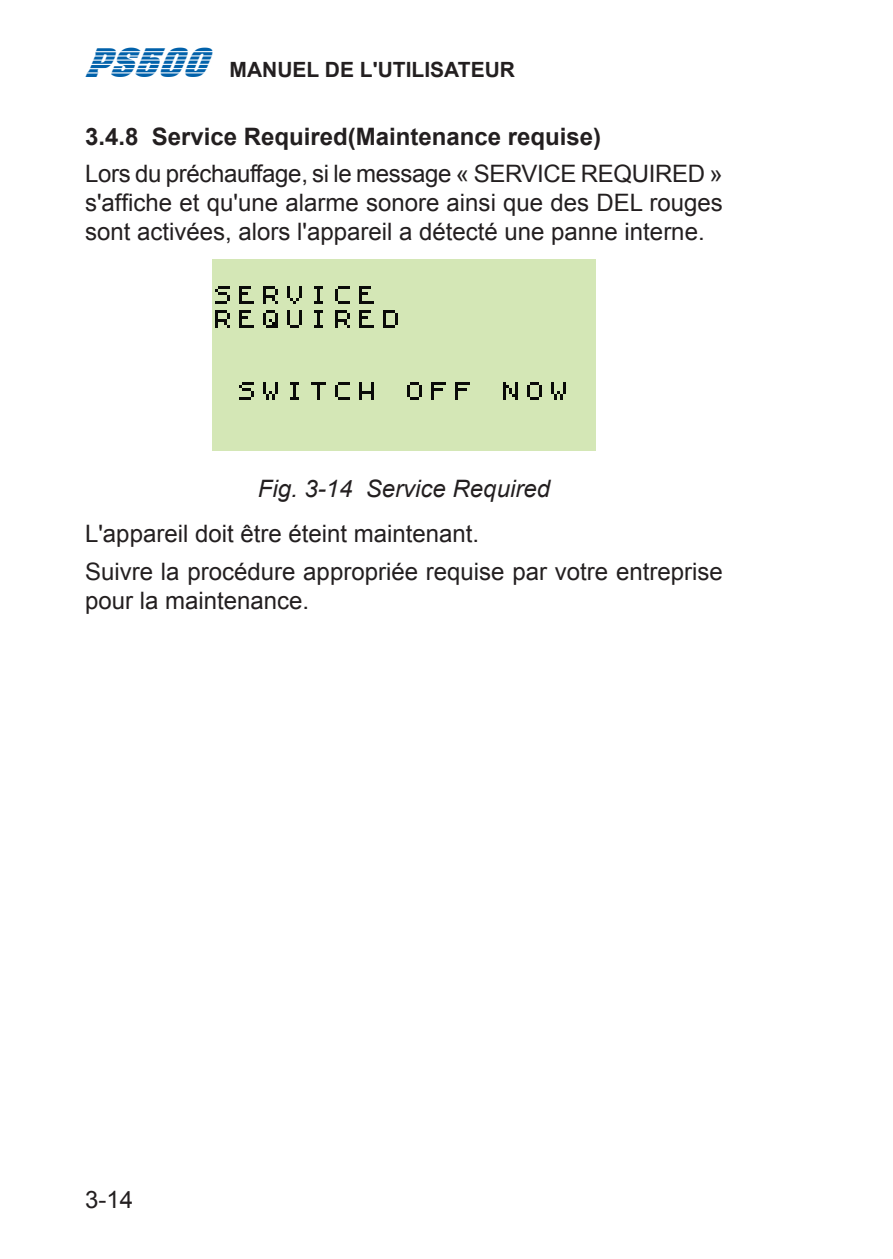
<style>
.page{position:relative;width:893px;height:1259px;background:#fff}
.page>*{position:absolute;margin:0;border:0;box-sizing:border-box;transform-origin:0 0}
.Body_first{font:24px/28.8px "Arial";color:#231f20;text-align:justify}
.Heading_3{font:700 24px "Arial";color:#231f20}
.Figure{font:italic 24px "Arial";color:#231f20}
.t1{font:700 21px "Arial";color:#231f20}
.s1{font-family:"Aachen BT";font-style:italic;font-size:38.4px;color:#0161aa}
</style>
<div class="page">
<div style="left:213px;top:259px;width:382px;height:192px;background:#d4e7b6"></div>
<p class="t1" style="left:84px;top:55px;width:432px"><span class="s1">PS500</span> MANUEL DE L'UTILISATEUR</p>
<p class="Heading_3" style="left:85px;top:121px;width:518px">3.4.8 Service Required(Maintenance requise)</p>
<p class="Body_first" style="left:85px;top:160px;width:639px">Lors du préchauffage, si le message « SERVICE REQUIRED » s'affiche et qu'une alarme sonore ainsi que des DEL rouges sont activées, alors l'appareil a détecté une panne interne.</p>
<p class="Figure" style="left:258px;top:473px;width:294px">Fig. 3-14 Service Required</p>
<p class="Body_first" style="left:85px;top:520px;width:396px">L'appareil doit être éteint maintenant.</p>
<p class="Body_first" style="left:85px;top:557px;width:639px">Suivre la procédure appropriée requise par votre entreprise pour la maintenance.</p>
<p class="Body_first" style="left:85px;top:1185px;width:50px">3-14</p>
</div>
